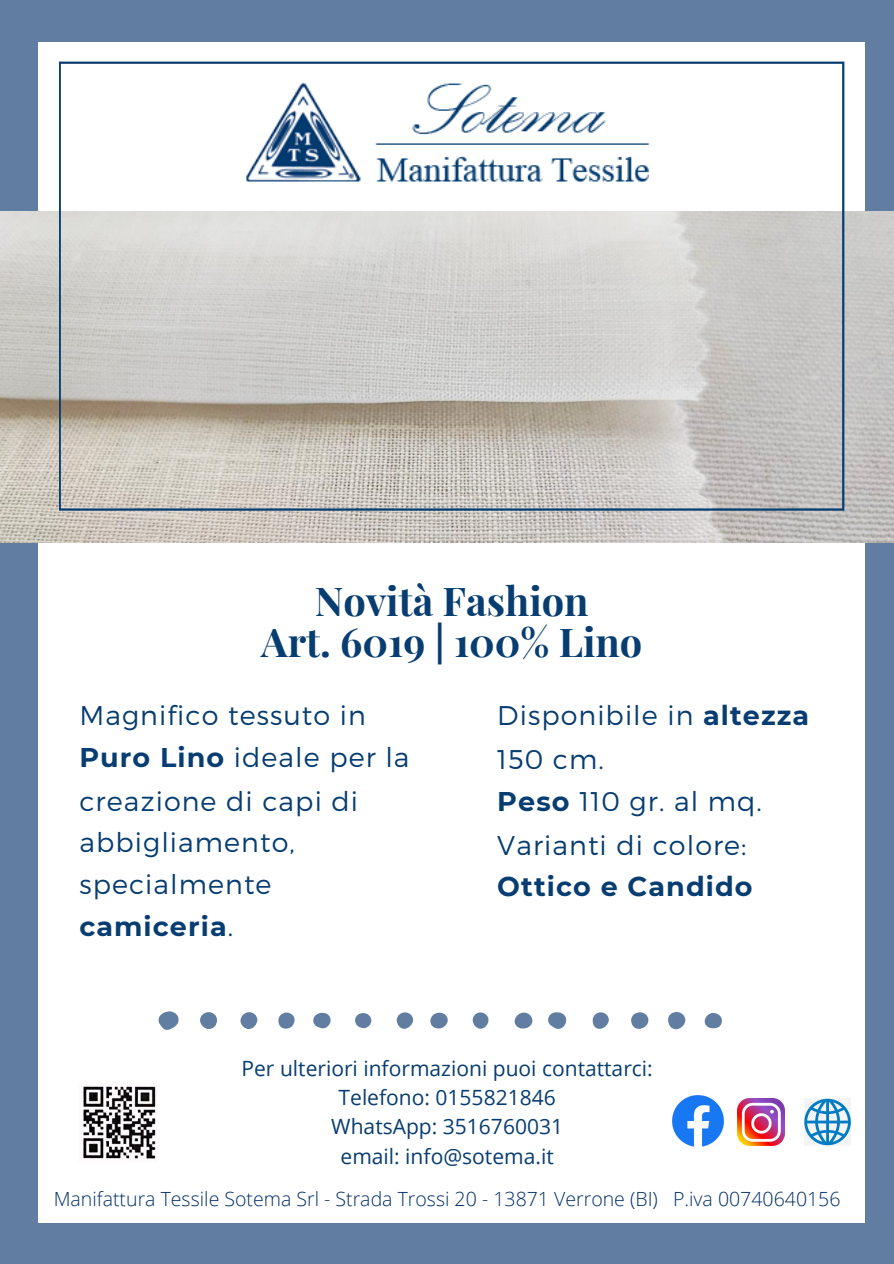
<style>
.page{position:relative;width:894px;height:1264px;background:#fff}
.page>*{position:absolute;margin:0;border:0;box-sizing:border-box;transform-origin:0 0}
.t1{font:700 39.75px "Playfair Display";color:#073d71}
.t2{font:300 27px/42.2px "Montserrat";letter-spacing:.04em;color:#073d71}
.t3{font:21px "Open Sans";color:#073d71}
.t4{font:300 19.5px "Open Sans";color:#002e66}
.s1{font-weight:700}
</style>
<div class="page">
<div style="left:0;top:0;width:893px;height:1263px;background:#617ea2"></div>
<div style="left:38px;top:42px;width:826px;height:1180px;background:#fff"></div>
<img style="left:0;top:212px;width:893px;height:331px">
<svg style="left:59px;top:62px;width:785px;height:448px"></svg>
<img style="left:246px;top:70px;width:406px;height:131px">
<img style="left:672px;top:1095px;width:51px;height:51px">
<img style="left:737px;top:1098px;width:47px;height:47px">
<img style="left:83px;top:1086px;width:73px;height:73px">
<img style="left:804px;top:1098px;width:46px;height:47px">
<svg style="left:158px;top:1011px;width:21px;height:18px"></svg>
<svg style="left:548px;top:1012px;width:18px;height:16px"></svg>
<div style="left:667px;top:1011px;width:18px;height:18px;background:#617ea2;border-radius:50%"></div>
<div style="left:631px;top:1012px;width:17px;height:16px;background:#617ea2;border-radius:8px"></div>
<div style="left:200px;top:1012px;width:17px;height:17px;background:#617ea2;border-radius:50%"></div>
<svg style="left:514px;top:1012px;width:18px;height:17px"></svg>
<div style="left:240px;top:1012px;width:17px;height:17px;background:#617ea2;border-radius:8px"></div>
<div style="left:430px;top:1012px;width:17px;height:16px;background:#617ea2;border-radius:50%"></div>
<svg style="left:313px;top:1012px;width:18px;height:17px"></svg>
<div style="left:592px;top:1012px;width:16px;height:16px;background:#617ea2;border-radius:8px"></div>
<svg style="left:704px;top:1013px;width:18px;height:15px"></svg>
<div style="left:396px;top:1012px;width:17px;height:16px;background:#617ea2;border-radius:50%"></div>
<svg style="left:278px;top:1012px;width:17px;height:16px"></svg>
<svg style="left:472px;top:1012px;width:16px;height:16px"></svg>
<div style="left:355px;top:1013px;width:16px;height:15px;background:#617ea2;border-radius:50%"></div>
<p class="t1" style="left:315px;top:573px;width:275px">Novità Fashion</p>
<p class="t1" style="left:261px;top:613px;width:382px">Art. 6019 | 100% Lino</p>
<p class="t2" style="left:79px;top:693px;width:331px">Magnifico tessuto in<br><span class="s1">Puro Lino</span> ideale per la creazione di capi di abbigliamento, specialmente <span class="s1">camiceria</span>.</p>
<p class="t2" style="left:497px;top:692px;width:313px;line-height:44px">Disponibile in <span class="s1">altezza<br></span>150 cm.</p>
<p class="t2" style="left:497px;top:778px;width:266px"><span class="s1">Peso</span> 110 gr. al mq.</p>
<p class="t2" style="left:497px;top:822px;width:257px;line-height:41.7px">Varianti di colore:<br><span class="s1">Ottico e Candido</span></p>
<p class="t3" style="left:241px;top:1053px;width:412px">Per ulteriori informazioni puoi contattarci:</p>
<p class="t3" style="left:338px;top:1082px;width:219px">Telefono: 0155821846</p>
<p class="t3" style="left:331px;top:1111px;width:233px">WhatsApp: 3516760031</p>
<p class="t3" style="left:340px;top:1141px;width:215px">email: info@sotema.it</p>
<p class="t4" style="left:54px;top:1185px;width:788px">Manifattura Tessile Sotema Srl - Strada Trossi 20 - 13871 Verrone (BI) P.iva 00740640156</p>
</div>
